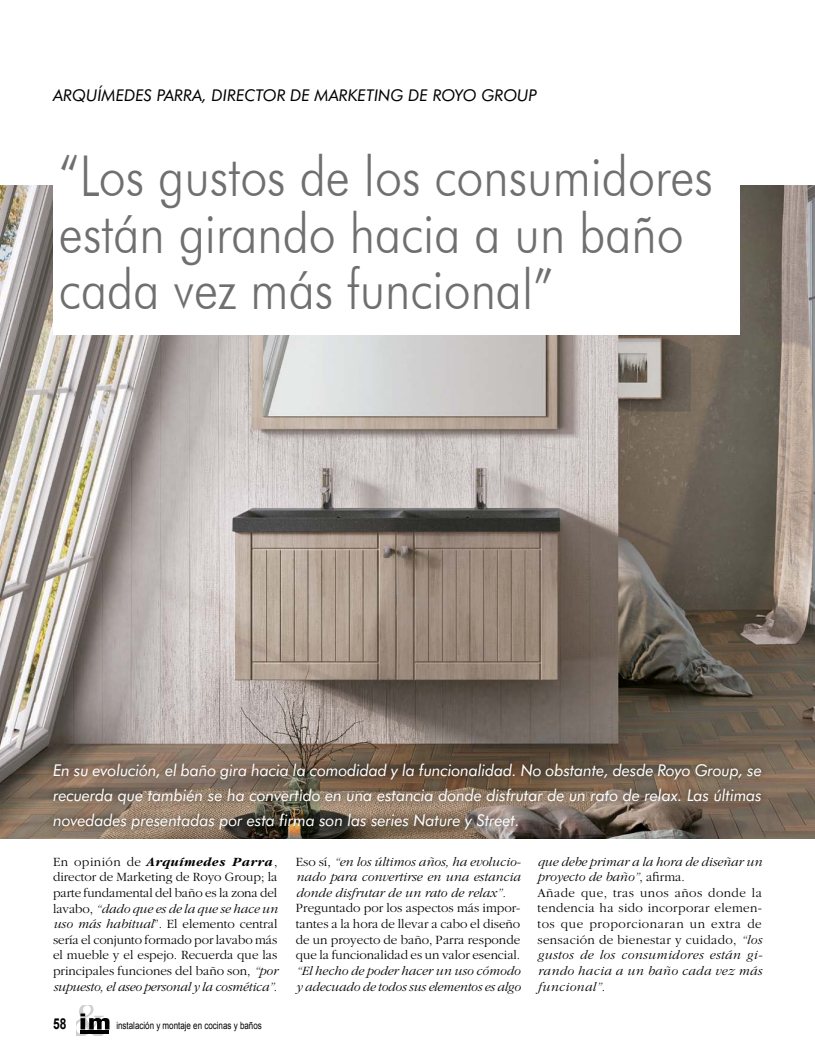
<style>
.page{position:relative;width:815px;height:1064px;background:#fff}
.page>*{position:absolute;margin:0;border:0;box-sizing:border-box;transform-origin:0 0}
.t1{font:300 56.25px/56.2px "Futura BT";color:#706f6f;scale:.86 1}
.t2{font:italic 16.25px/25px "Futura BT";letter-spacing:-.015em;color:#fff;text-align:justify}
.t3{font:italic 16.25px "Futura BT";color:#000}
.t4{font:700 15px "Arial";color:#000;scale:.8 1}
.t5{font:300 13.12px/15.6px "Garamond";letter-spacing:.025em;color:#000;text-align:justify}
.t6{font:italic 300 13.12px/15.6px "Garamond";color:#000;text-align:justify}
.t7{font:10px "Arial";color:#000;scale:.8 1}
.s1{font-weight:700;font-style:italic}
.s2{font-style:italic}
.s3{font-style:normal}
</style>
<div class="page">
<svg style="left:77px;top:1005px;width:32px;height:30px"></svg>
<img style="left:0;top:185px;width:815px;height:652px">
<div style="left:46px;top:755px;width:723px;height:81px;background:#000;opacity:.75"></div>
<div style="left:53px;top:122px;width:686px;height:213px;background:#fff"></div>
<p class="t3" style="left:53px;top:85px;width:122px">Arquímedes Parra</p>
<p class="t3" style="left:202px;top:85px;width:125px">, director de Mar</p>
<p class="t3" style="left:348px;top:85px;width:190px">keting de Royo Group</p>
<h1 class="t1" style="left:59px;top:148px;width:762px">“Los gustos de los consumidores están girando hacia a un baño cada vez más funcional”</h1>
<p class="t2" style="left:53px;top:756px;width:710px">En su evolución, el baño gira hacia la comodidad y la funcionalidad. No obstante, desde Royo Group, se recuerda que también se ha convertido en una estancia donde disfrutar de un rato de relax. Las últimas novedades presentadas por esta firma son las series Nature y Street.</p>
<p class="t5" style="left:53px;top:853px;width:226px">En opinión de <span class="s1">Arquímedes Parra</span>, director de Marketing de Royo Group; la parte fundamental del baño es la zona del lavabo, <span class="s2">“dado que es de la que se hace un uso más habitual</span>”. El elemento central sería el conjunto formado por lavabo más el mueble y el espejo. Recuerda que las principales funciones del baño son, <span class="s2">“por supuesto, el aseo personal y la cosmética”</span>.</p>
<p class="t6" style="left:296px;top:853px;width:227px"><span class="s3">Eso sí,</span> “en los últimos años, ha evolucio&shy;nado para convertirse en una estancia donde disfrutar de un rato de relax”.</p>
<p class="t5" style="left:296px;top:900px;width:226px">Preguntado por los aspectos más impor&shy;tantes a la hora de llevar a cabo el diseño de un proyecto de baño, Parra responde que la funcionalidad es un valor esencial.</p>
<p class="t6" style="left:296px;top:962px;width:226px">“El hecho de poder hacer un uso cómodo y adecuado de todos sus elementos es algo</p>
<p class="t4" style="left:53px;top:1013px;width:18px">58</p>
<p class="t7" style="left:116px;top:1018px;width:183px">instalación y montaje en cocinas y baños</p>
<p class="t5" style="left:537px;top:853px;width:227px;text-align:left"><span class="s2">que debe primar a la hora de diseñar un proyecto de baño”</span>, afirma.<br>Añade que, tras unos años donde la tendencia ha sido incorporar elemen&shy;tos que proporcionaran un extra de sensación de bienestar y cuidado, <span class="s2">“los gustos de los consumidores están gi&shy;rando hacia a un baño cada vez más funcional”</span>.</p>
</div>
